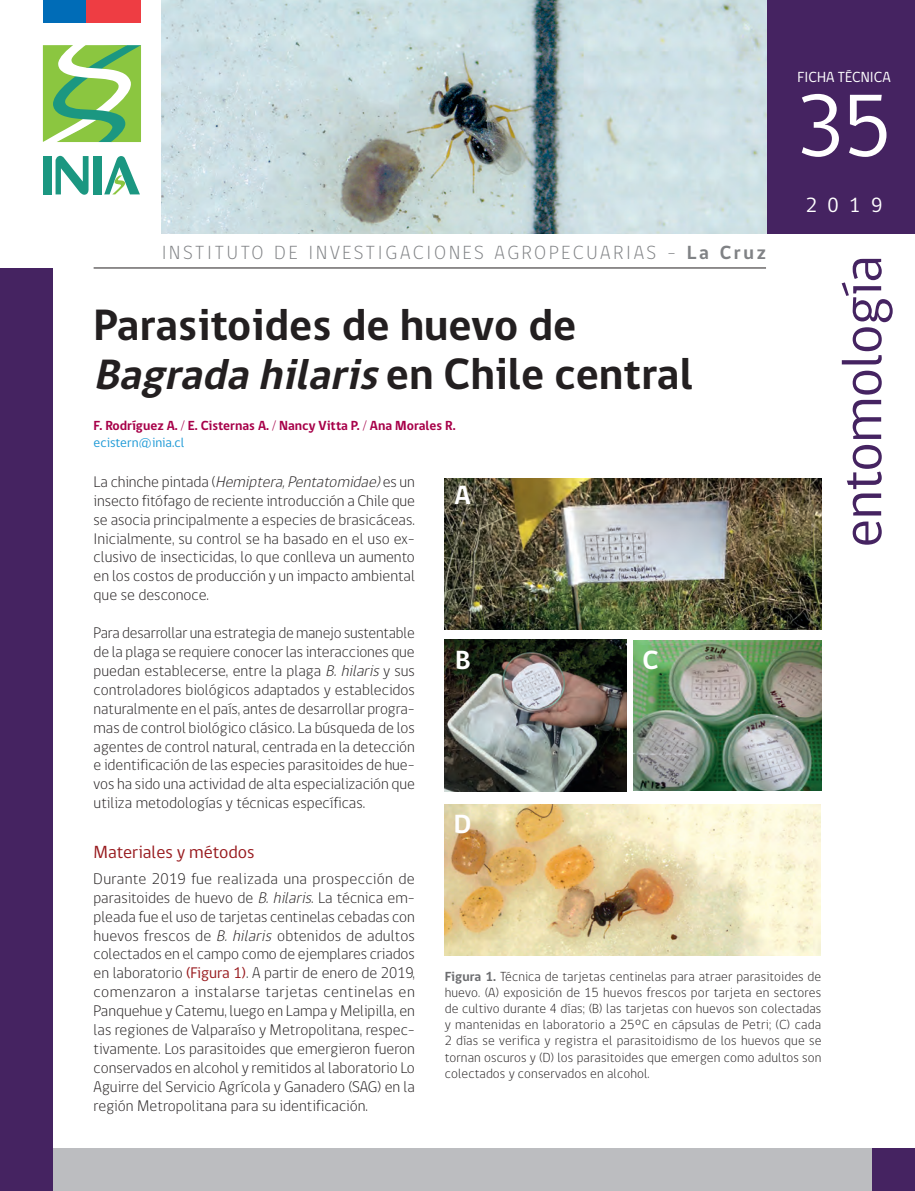
<style>
.page{position:relative;width:915px;height:1191px;background:#fff}
.page>*{position:absolute;margin:0;border:0;box-sizing:border-box;transform-origin:0 0}
.t1{font:90px "gob CL";color:#fff}
.LATERAL_texto{font:57px "gob CL";letter-spacing:-.01em;color:#452361}
.TITULO_ficha{font:700 45px "gob CL";color:#231f20}
.TITULO_ficha-2{font:italic 700 43.5px "gob CL";color:#231f20}
.TITULO_epígrafe{font:700 27px "gob CL";color:#fff}
.t2{font:21px "gob CL";color:#fff}
.t3{font:300 19.5px "gob CL";letter-spacing:.14em;color:#808285}
.TEXTO_subtítulo{font:18px "gob CL";color:#981a1e}
.TEXTO_general{font:300 15.75px/18.9px "gob CL";color:#231f20;text-align:justify}
.t4{font:15px "gob CL";color:#fff}
.TEXTO_imágenes{font:300 13.5px/16.2px "gob CL";letter-spacing:.01em;color:#231f20;text-align:justify}
.TITULO_autor{font:700 13.5px "gob CL";color:#a70149}
.TABLAS_texto{font:13.5px "gob CL";color:#1d99d6}
.s1{font-weight:700}
.s2{font-style:normal;font-size:45px}
.s3{font-style:italic}
.s4{font-weight:400;color:#981a1e}
.s5{font-weight:700;color:#6c6d70}
</style>
<div class="page">
<div style="left:53px;top:1148px;width:819px;height:43px;background:#bcbdc0"></div>
<div style="left:0;top:268px;width:53px;height:923px;background:#452361"></div>
<div style="left:765px;top:0;width:149px;height:234px;background:#452361"></div>
<hr style="left:94px;top:268px;width:671px;height:1px;background:#231f20">
<div style="left:872px;top:1148px;width:42px;height:43px;background:#452361"></div>
<svg style="left:55px;top:156px;width:33px;height:39px"></svg>
<div style="left:43px;top:156px;width:9px;height:38px;background:#1b9781"></div>
<div style="left:93px;top:156px;width:8px;height:38px;background:#1b9781"></div>
<svg style="left:104px;top:156px;width:36px;height:38px"></svg>
<svg style="left:43px;top:45px;width:98px;height:97px"></svg>
<div style="left:43px;top:0;width:43px;height:23px;background:#006cb7"></div>
<div style="left:86px;top:0;width:55px;height:23px;background:#ee3d43"></div>
<img style="left:444px;top:478px;width:377px;height:151px">
<img style="left:444px;top:640px;width:182px;height:151px">
<img style="left:633px;top:641px;width:188px;height:150px">
<img style="left:444px;top:804px;width:376px;height:152px">
<img style="left:162px;top:0;width:603px;height:234px">
<p class="t4" style="left:797px;top:66px;width:95px">FICHA TÉCNICA</p>
<p class="t1" style="left:795px;top:64px;width:97px">35</p>
<p class="t2" style="left:805px;top:190px;width:78px">2019</p>
<p class="t3" style="left:162px;top:239px;width:605px">INSTITUTO DE INVESTIGACIONES AGROPECUARIAS – <span class="s1">La Cruz</span></p>
<p class="TITULO_ficha" style="left:94px;top:294px;width:484px">Parasitoides de huevo de</p>
<p class="TITULO_ficha-2" style="left:94px;top:345px;width:600px">Bagradahilaris<span class="s2">e n C h i l e c e n t ra l</span></p>
<p class="TITULO_autor" style="left:94px;top:416px;width:363px">F. Rodríguez A. / E. Cisternas A. / Nancy Vitta P. / Ana Morales R.</p>
<p class="TABLAS_texto" style="left:94px;top:433px;width:92px">ecistern@inia.cl</p>
<p class="TEXTO_general" style="left:94px;top:472px;width:323px">L a c h i n c h e p i n t a d a ( <span class="s3">Hemiptera,Pentatomidae)</span>e s u n insecto fitófago de reciente introducción a Chile que se asocia principalmente a especies de brasicáceas.<br>Inicialmente, su control se ha basado en el uso ex&shy;clusivo de insecticidas, lo que conlleva un aumento en los costos de producción y un impacto ambiental que se desconoce.</p>
<p class="TEXTO_general" style="left:94px;top:624px;width:323px">Para desarrollar una estrategia de manejo sustentable de la plaga se requiere conocer las interacciones que puedan establecerse, entre la plaga <span class="s3">B.hilaris</span>y sus controladores biológicos adaptados y establecidos naturalmente en el país, antes de desarrollar progra&shy;mas de control biológico clásico. La búsqueda de los agentes de control natural, centrada en la detección e identificación de las especies parasitoides de hue&shy;vos ha sido una actividad de alta especialización que utiliza metodologías y técnicas específicas.</p>
<p class="TEXTO_subtítulo" style="left:94px;top:840px;width:162px">Materiales y métodos</p>
<p class="TEXTO_general" style="left:94px;top:869px;width:323px">Durante 2019 fue realizada una prospección de parasitoides de huevo de <span class="s3">B.hilaris</span>. La técnica em&shy;pleada fue el uso de tarjetas centinelas cebadas con huevos frescos de <span class="s3">B.hilaris</span>obtenidos de adultos colectados en el campo como de ejemplares criados en laboratorio <span class="s4">(Figura 1)</span>. A partir de enero de 2019, comenzaron a instalarse tarjetas centinelas en Panquehue y Catemu, luego en Lampa y Melipilla, en las regiones de Valparaíso y Metropolitana, respec&shy;tivamente. Los parasitoides que emergieron fueron conservados en alcohol y remitidos al laboratorio Lo Aguirre del Servicio Agrícola y Ganadero (SAG) en la región Metropolitana para su identificación.</p>
<p class="TITULO_epígrafe" style="left:454px;top:477px;width:18px">A</p>
<p class="TITULO_epígrafe" style="left:455px;top:641px;width:17px">B</p>
<p class="TITULO_epígrafe" style="left:453px;top:806px;width:19px">D</p>
<p class="TITULO_epígrafe" style="left:642px;top:641px;width:18px">C</p>
<p class="TEXTO_imágenes" style="left:444px;top:968px;width:378px"><span class="s5">Figura 1.</span> Técnica de tarjetas centinelas para atraer parasitoides de huevo. (A) exposición de 15 huevos frescos por tarjeta en sectores de cultivo durante 4 días; (B) las tarjetas con huevos son colectadas y mantenidas en laboratorio a 25ºC en cápsulas de Petri; (C) cada 2 días se verifica y registra el parasitoidismo de los huevos que se tornan oscuros y (D) los parasitoides que emergen como adultos son colectados y conservados en alcohol.</p>
<p class="LATERAL_texto" style="left:822px;top:547px;width:294px;rotate:-90deg">entomología</p>
</div>
